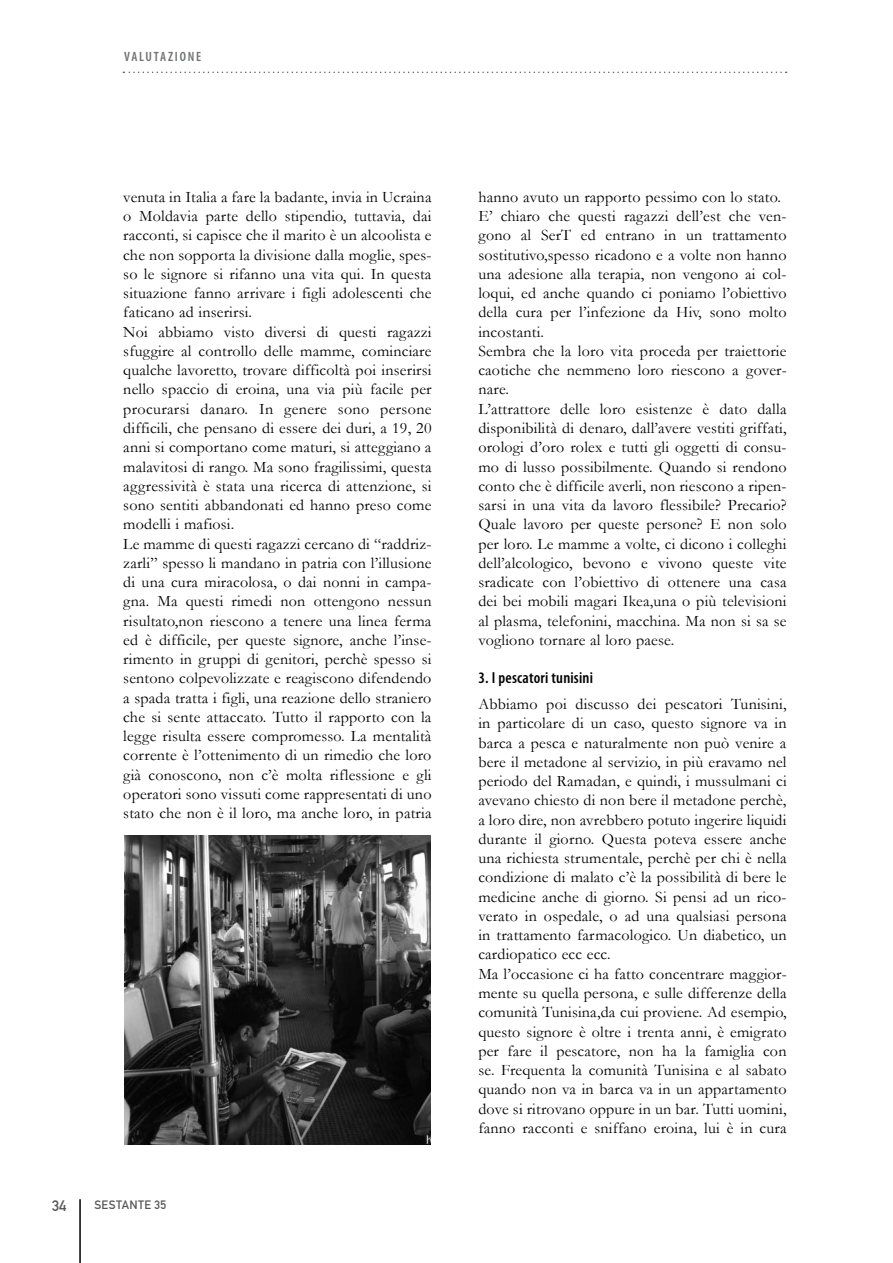
<style>
.page{position:relative;width:893px;height:1263px;background:#fff}
.page>*{position:absolute;margin:0;border:0;box-sizing:border-box;transform-origin:0 0}
.t1{font:16.05px/19.2px "Garamond";letter-spacing:.01em;color:#000}
.t2{font:15px "DIN Mittelschrift";color:#58585a}
.t3{font:600 condensed 13.5px "Myriad Pro";letter-spacing:.13em;color:#707173}
.t4{font:12px "DIN Mittelschrift";letter-spacing:.03em;color:#58585a}
.s1{font-family:"Myriad Pro";font-weight:600;font-stretch:condensed}
</style>
<div class="page">
<svg style="left:123px;top:72px;width:664px;height:1px"></svg>
<hr style="left:79px;top:1199px;width:2px;height:64px;background:#000">
<img style="left:124px;top:836px;width:306px;height:308px">
<p class="t3" style="left:124px;top:49px;width:79px">VALU TAZIONE</p>
<p class="t1" style="left:123px;top:187px;width:310px">venuta in Italia a fare la badante, invia in Ucraina o Moldavia parte dello stipendio, tuttavia, dai racconti, si capisce che il marito è un alcoolista e che non sopporta la divisione dalla moglie, spes&shy;so le signore si rifanno una vita qui. In questa situazione fanno arrivare i figli adolescenti che faticano ad inserirsi.<br>Noi abbiamo visto diversi di questi ragazzi sfuggire al controllo delle mamme, cominciare qualche lavoretto, trovare difficoltà poi inserirsi nello spaccio di eroina, una via più facile per procurarsi danaro. In genere sono persone difficili, che pensano di essere dei duri, a 19, 20 anni si comportano come maturi, si atteggiano a malavitosi di rango. Ma sono fragilissimi, questa aggressività è stata una ricerca di attenzione, si sono sentiti abbandonati ed hanno preso come modelli i mafiosi.<br>Le mamme di questi ragazzi cercano di “raddriz&shy;zarli” spesso li mandano in patria con l’illusione di una cura miracolosa, o dai nonni in campa&shy;gna. Ma questi rimedi non ottengono nessun risultato,non riescono a tenere una linea ferma ed è difficile, per queste signore, anche l’inse&shy;rimento in gruppi di genitori, perchè spesso si sentono colpevolizzate e reagiscono difendendo a spada tratta i figli, una reazione dello straniero che si sente attaccato. Tutto il rapporto con la legge risulta essere compromesso. La mentalità corrente è l’ottenimento di un rimedio che loro già conoscono, non c’è molta riflessione e gli operatori sono vissuti come rappresentati di uno stato che non è il loro, ma anche loro, in patria</p>
<p class="t1" style="left:478px;top:187px;width:310px">hanno avuto un rapporto pessimo con lo stato.<br>E’ chiaro che questi ragazzi dell’est che ven&shy;gono al SerT ed entrano in un trattamento sostitutivo,spesso ricadono e a volte non hanno una adesione alla terapia, non vengono ai col&shy;loqui, ed anche quando ci poniamo l’obiettivo della cura per l’infezione da Hiv, sono molto incostanti.<br>Sembra che la loro vita proceda per traiettorie caotiche che nemmeno loro riescono a gover&shy;nare.<br>L’attrattore delle loro esistenze è dato dalla disponibilità di denaro, dall’avere vestiti griffati, orologi d’oro rolex e tutti gli oggetti di consu&shy;mo di lusso possibilmente. Quando si rendono conto che è difficile averli, non riescono a ripen&shy;sarsi in una vita da lavoro flessibile? Precario?<br>Quale lavoro per queste persone? E non solo per loro. Le mamme a volte, ci dicono i colleghi dell’alcologico, bevono e vivono queste vite sradicate con l’obiettivo di ottenere una casa dei bei mobili magari Ikea,una o più televisioni al plasma, telefonini, macchina. Ma non si sa se vogliono tornare al loro paese.</p>
<p class="t1" style="left:478px;top:665px;width:310px;line-height:25.7px"><span class="s1">3. I pescatori tunisini<br></span>Abbiamo poi discusso dei pescatori Tunisini,</p>
<p class="t1" style="left:478px;top:713px;width:310px">in particolare di un caso, questo signore va in barca a pesca e naturalmente non può venire a bere il metadone al servizio, in più eravamo nel periodo del Ramadan, e quindi, i mussulmani ci avevano chiesto di non bere il metadone perchè, a loro dire, non avrebbero potuto ingerire liquidi durante il giorno. Questa poteva essere anche una richiesta strumentale, perchè per chi è nella condizione di malato c’è la possibilità di bere le medicine anche di giorno. Si pensi ad un rico&shy;verato in ospedale, o ad una qualsiasi persona in trattamento farmacologico. Un diabetico, un cardiopatico ecc ecc.<br>Ma l’occasione ci ha fatto concentrare maggior&shy;mente su quella persona, e sulle differenze della comunità Tunisina,da cui proviene. Ad esempio, questo signore è oltre i trenta anni, è emigrato per fare il pescatore, non ha la famiglia con se. Frequenta la comunità Tunisina e al sabato quando non va in barca va in un appartamento dove si ritrovano oppure in un bar. Tutti uomini, fanno racconti e sniffano eroina, lui è in cura</p>
<p class="t2" style="left:52px;top:1197px;width:16px">34</p>
<p class="t4" style="left:95px;top:1197px;width:73px">SESTANTE 35</p>
</div>
